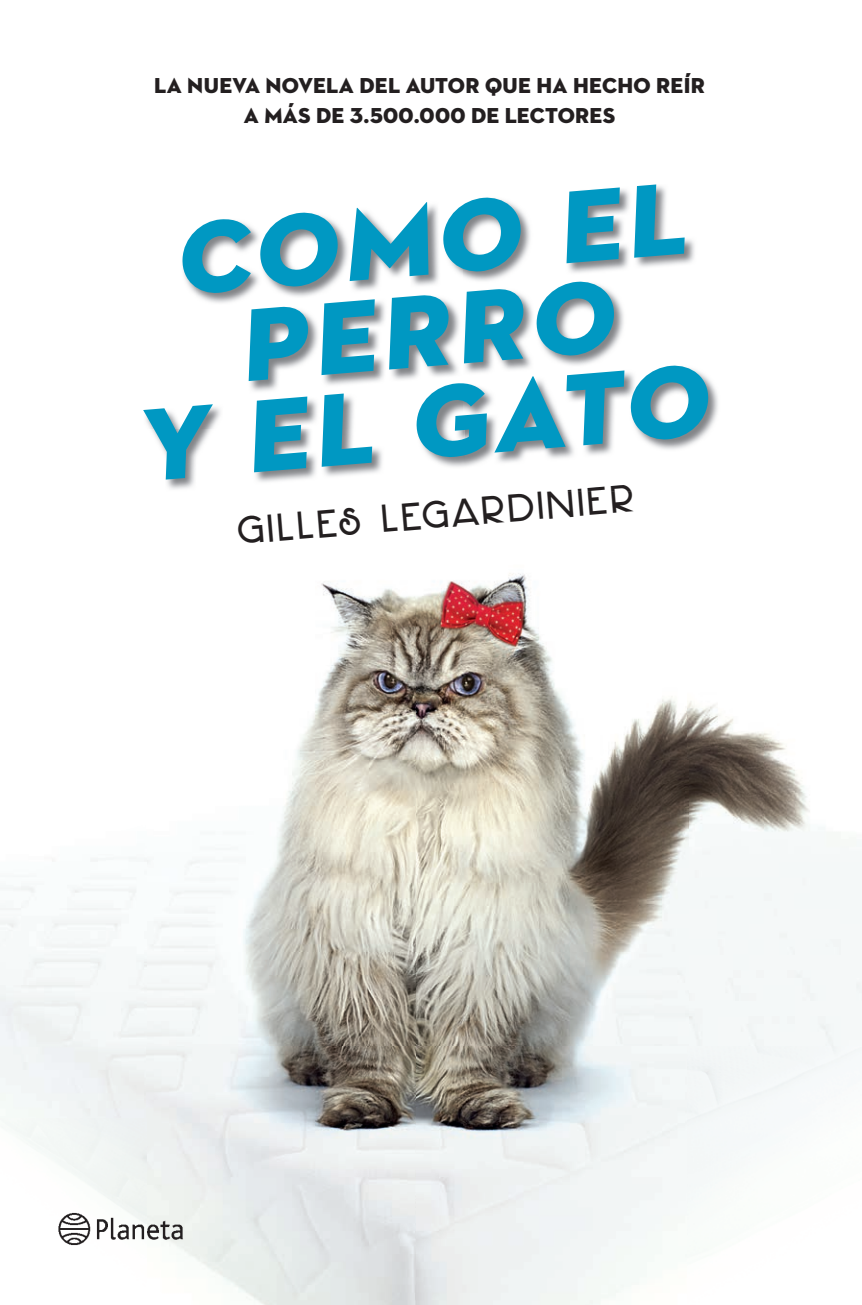
<style>
.page{position:relative;width:862px;height:1305px;background:#fff}
.page>*{position:absolute;margin:0;border:0;box-sizing:border-box;transform-origin:0 0}
.t1{font:104.6px/91.4px "Neutraface 2 Display Titling";color:#0098c2;text-align:center}
.t2{font:34px "DK Hofstad";color:#231f20}
.t3{font:22px/30px "Neutraface 2 Display Titling";letter-spacing:.01em;color:#231f20;text-align:center}
</style>
<div class="page">
<img style="left:688px;top:701px;width:174px;height:345px">
<img style="left:146px;top:573px;width:542px;height:473px">
<img style="left:146px;top:1046px;width:716px;height:258px">
<img style="left:58px;top:1211px;width:127px;height:35px">
<img style="left:144px;top:186px;width:574px;height:303px">
<img style="left:550px;top:484px;width:82px;height:5px">
<p class="t3" style="left:154px;top:70px;width:552px">LA NUEVA NOVELA DEL AUTOR QUE HA HECHO REÍR<br>A MÁS DE 3.500.000 DE LECTORES</p>
<h1 class="t1" style="left:118px;top:219px;width:572px;rotate:-5deg">COMO EL<br>PERRO<br>Y EL GATO</h1>
<h2 class="t2" style="left:235px;top:513px;width:400px;rotate:-5deg">GILLES LEGARDINIER</h2>
</div>
